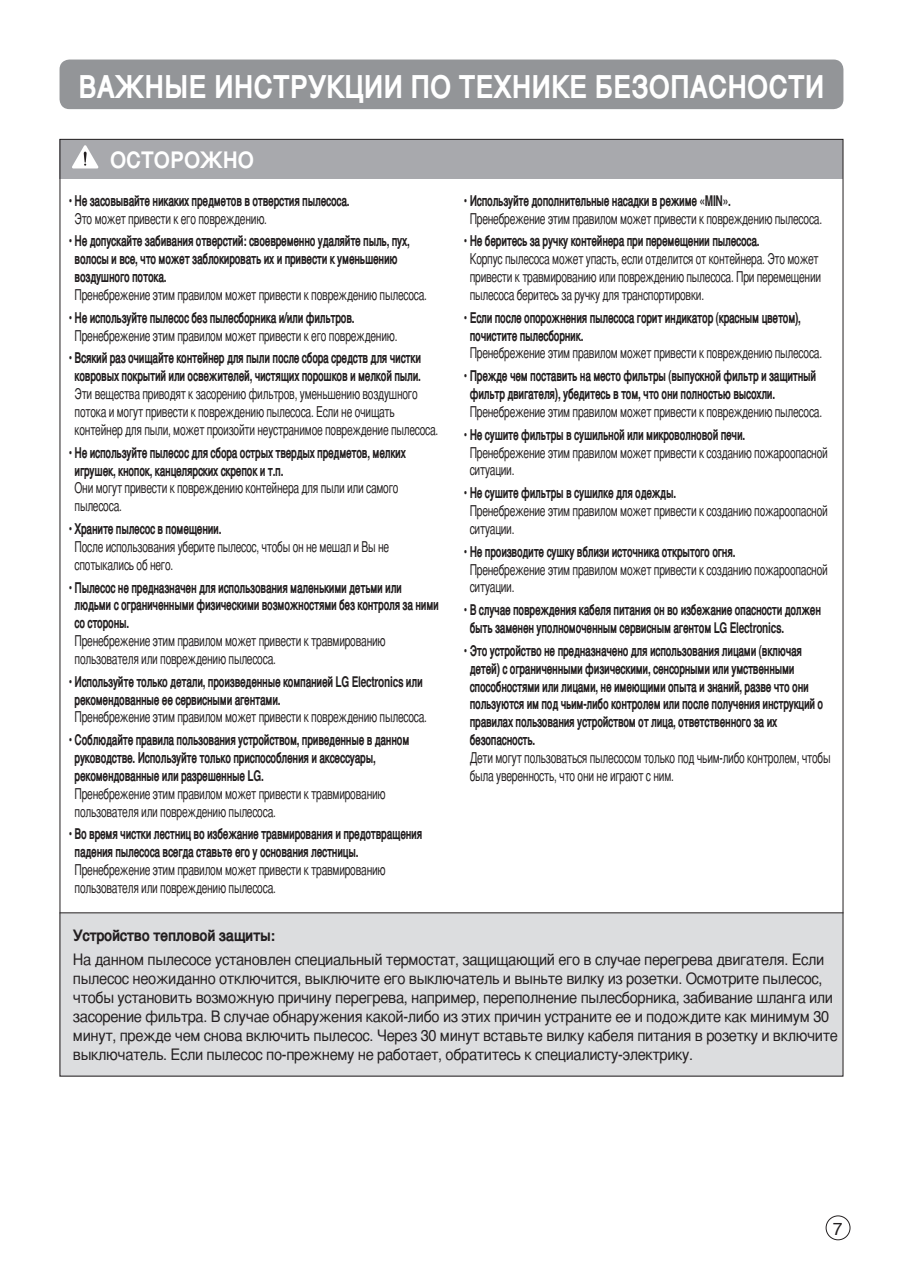
<style>
.page{position:relative;width:903px;height:1275px;background:#fff}
.page>*{position:absolute;margin:0;border:0;box-sizing:border-box;transform-origin:0 0}
.t1{font:700 31.5px "Helvetica";color:#fff;scale:.85 1}
.t2{font:700 22.75px "Helvetica";color:#fff;scale:.9 1}
.t3{font:17.5px "Helvetica";color:#231f20}
.t4{font:15.75px/18.9px "Helvetica";letter-spacing:-.025em;color:#231f20;scale:.92 1}
.t5{font:700 15.75px "Helvetica";letter-spacing:-.025em;color:#231f20;scale:.92 1}
.t6{font:700 14.88px/17.8px "Helvetica";letter-spacing:-.025em;color:#231f20;scale:.68 1}
.t7{font:14.88px/17.8px "Helvetica";letter-spacing:-.025em;color:#231f20;scale:.68 1}
</style>
<div class="page">
<div style="left:60px;top:913px;width:783px;height:163px;background:#dcdddf"></div>
<div style="left:60px;top:139px;width:783px;height:40px;background:#a8a9ad"></div>
<svg style="left:72px;top:145px;width:26px;height:23px"></svg>
<div style="left:826px;top:1215px;width:24px;height:25px;border:1px solid #231f20;border-radius:50%"></div>
<div style="left:60px;top:60px;width:783px;height:49px;background:#939598;border-radius:10px"></div>
<hr style="left:60px;top:912px;width:783px;height:1px;background:#231f20">
<h1 class="t1" style="left:79px;top:58px;width:879px">ВАЖНЫЕ ИНСТРУКЦИИ ПО ТЕХНИКЕ БЕЗОПАСНОСТИ</h1>
<h2 class="t2" style="left:110px;top:139px;width:162px">ОСТОРОЖНО</h2>
<p class="t6" style="left:69px;top:191px;width:415px">• Не засовывайте никаких предметов в отверстия пылесоса.</p>
<p class="t7" style="left:75px;top:209px;width:285px">Это может привести к его повреждению.</p>
<p class="t6" style="left:75px;top:231px;width:495px;text-indent:-6px">• Не допускайте забивания отверстий: своевременно удаляйте пыль, пух, волосы и все, что может заблокировать их и привести к уменьшению воздушного потока.</p>
<p class="t7" style="left:75px;top:285px;width:520px">Пренебрежение этим правилом может привести к повреждению пылесоса.</p>
<p class="t6" style="left:69px;top:308px;width:422px">• Не используйте пылесос без пылесборника и/или фильтров.</p>
<p class="t7" style="left:75px;top:326px;width:476px">Пренебрежение этим правилом может привести к его повреждению.</p>
<p class="t6" style="left:69px;top:348px;width:520px;text-align:center">• Всякий раз очищайте контейнер для пыли после сбора средств для чистки ковровых покрытий или освежителей, чистящих порошков и мелкой пыли.</p>
<p class="t7" style="left:75px;top:385px;width:536px">Эти вещества приводят к засорению фильтров, уменьшению воздушного потока и могут привести к повреждению пылесоса. Если не очищать контейнер для пыли, может произойти неустранимое повреждение пылесоса.</p>
<p class="t6" style="left:75px;top:443px;width:489px;text-indent:-6px">• Не используйте пылесос для сбора острых твердых предметов, мелких игрушек, кнопок, канцелярских скрепок и т.п.</p>
<p class="t7" style="left:75px;top:479px;width:478px">Они могут привести к повреждению контейнера для пыли или самого пылесоса.</p>
<p class="t6" style="left:69px;top:519px;width:226px">• Храните пылесос в помещении.</p>
<p class="t7" style="left:75px;top:537px;width:464px">После использования уберите пылесос, чтобы он не мешал и Вы не спотыкались об него.</p>
<p class="t6" style="left:75px;top:578px;width:537px;text-indent:-6px">• Пылесос не предназначен для использования маленькими детьми или людьми с ограниченными физическими возможностями без контроля за ними со стороны.</p>
<p class="t7" style="left:75px;top:631px;width:459px">Пренебрежение этим правилом может привести к травмированию пользователя или повреждению пылесоса.</p>
<p class="t6" style="left:75px;top:672px;width:513px;text-indent:-6px">• Используйте только детали, произведенные компанией LG Electronics или рекомендованные ее сервисными агентами.</p>
<p class="t7" style="left:75px;top:708px;width:520px">Пренебрежение этим правилом может привести к повреждению пылесоса.</p>
<p class="t6" style="left:75px;top:730px;width:494px;text-indent:-6px">• Соблюдайте правила пользования устройством, приведенные в данном руководстве. Используйте только приспособления и аксессуары, рекомендованные или разрешенные LG.</p>
<p class="t7" style="left:75px;top:784px;width:459px">Пренебрежение этим правилом может привести к травмированию пользователя или повреждению пылесоса.</p>
<p class="t6" style="left:75px;top:824px;width:513px;text-indent:-6px">• Во время чистки лестниц во избежание травмирования и предотвращения падения пылесоса всегда ставьте его у основания лестницы.</p>
<p class="t7" style="left:75px;top:860px;width:459px">Пренебрежение этим правилом может привести к травмированию пользователя или повреждению пылесоса.</p>
<p class="t6" style="left:464px;top:191px;width:394px">• Используйте дополнительные насадки в режиме «MIN».</p>
<p class="t7" style="left:470px;top:209px;width:520px">Пренебрежение этим правилом может привести к повреждению пылесоса.</p>
<p class="t6" style="left:464px;top:231px;width:436px">• Не беритесь за ручку контейнера при перемещении пылесоса.</p>
<p class="t7" style="left:470px;top:250px;width:518px">Корпус пылесоса может упасть, если отделится от контейнера. Это может привести к травмированию или повреждению пылесоса. При перемещении пылесоса беритесь за ручку для транспортировки.</p>
<p class="t6" style="left:470px;top:308px;width:489px;text-indent:-6px">• Если после опорожнения пылесоса горит индикатор (красным цветом), почистите пылесборник.</p>
<p class="t7" style="left:470px;top:344px;width:520px">Пренебрежение этим правилом может привести к повреждению пылесоса.</p>
<p class="t6" style="left:470px;top:366px;width:511px;text-indent:-6px">• Прежде чем поставить на место фильтры (выпускной фильтр и защитный фильтр двигателя), убедитесь в том, что они полностью высохли.</p>
<p class="t7" style="left:470px;top:402px;width:520px">Пренебрежение этим правилом может привести к повреждению пылесоса.</p>
<p class="t6" style="left:464px;top:425px;width:415px">• Не сушите фильтры в сушильной или микроволновой печи.</p>
<p class="t7" style="left:470px;top:443px;width:528px">Пренебрежение этим правилом может привести к созданию пожароопасной ситуации.</p>
<p class="t6" style="left:464px;top:483px;width:314px">• Не сушите фильтры в сушилке для одежды.</p>
<p class="t7" style="left:470px;top:501px;width:528px">Пренебрежение этим правилом может привести к созданию пожароопасной ситуации.</p>
<p class="t6" style="left:464px;top:542px;width:401px">• Не производите сушку вблизи источника открытого огня.</p>
<p class="t7" style="left:470px;top:560px;width:528px">Пренебрежение этим правилом может привести к созданию пожароопасной ситуации.</p>
<p class="t6" style="left:470px;top:600px;width:518px;text-indent:-6px">• В случае повреждения кабеля питания он во избежание опасности должен быть заменен уполномоченным сервисным агентом LG Electronics.</p>
<p class="t6" style="left:470px;top:641px;width:521px;text-indent:-6px">• Это устройство не предназначено для использования лицами (включая детей) с ограниченными физическими, сенсорными или умственными способностями или лицами, не имеющими опыта и знаний, разве что они пользуются им под чьим-либо контролем или после получения инструкций о правилах пользования устройством от лица, ответственного за их безопасность.</p>
<p class="t7" style="left:470px;top:748px;width:532px">Дети могут пользоваться пылесосом только под чьим-либо контролем, чтобы была уверенность, что они не играют с ним.</p>
<p class="t5" style="left:73px;top:921px;width:222px">Устройство тепловой защиты:</p>
<p class="t4" style="left:73px;top:949px;width:833px">На данном пылесосе установлен специальный термостат, защищающий его в случае перегрева двигателя. Если пылесос неожиданно отключится, выключите его выключатель и выньте вилку из розетки. Осмотрите пылесос, чтобы установить возможную причину перегрева, например, переполнение пылесборника, забивание шланга или засорение фильтра. В случае обнаружения какой-либо из этих причин устраните ее и подождите как минимум 30 минут, прежде чем снова включить пылесос. Через 30 минут вставьте вилку кабеля питания в розетку и включите выключатель. Если пылесос по-прежнему не работает, обратитесь к специалисту-электрику.</p>
<p class="t3" style="left:833px;top:1214px;width:11px">7</p>
</div>
